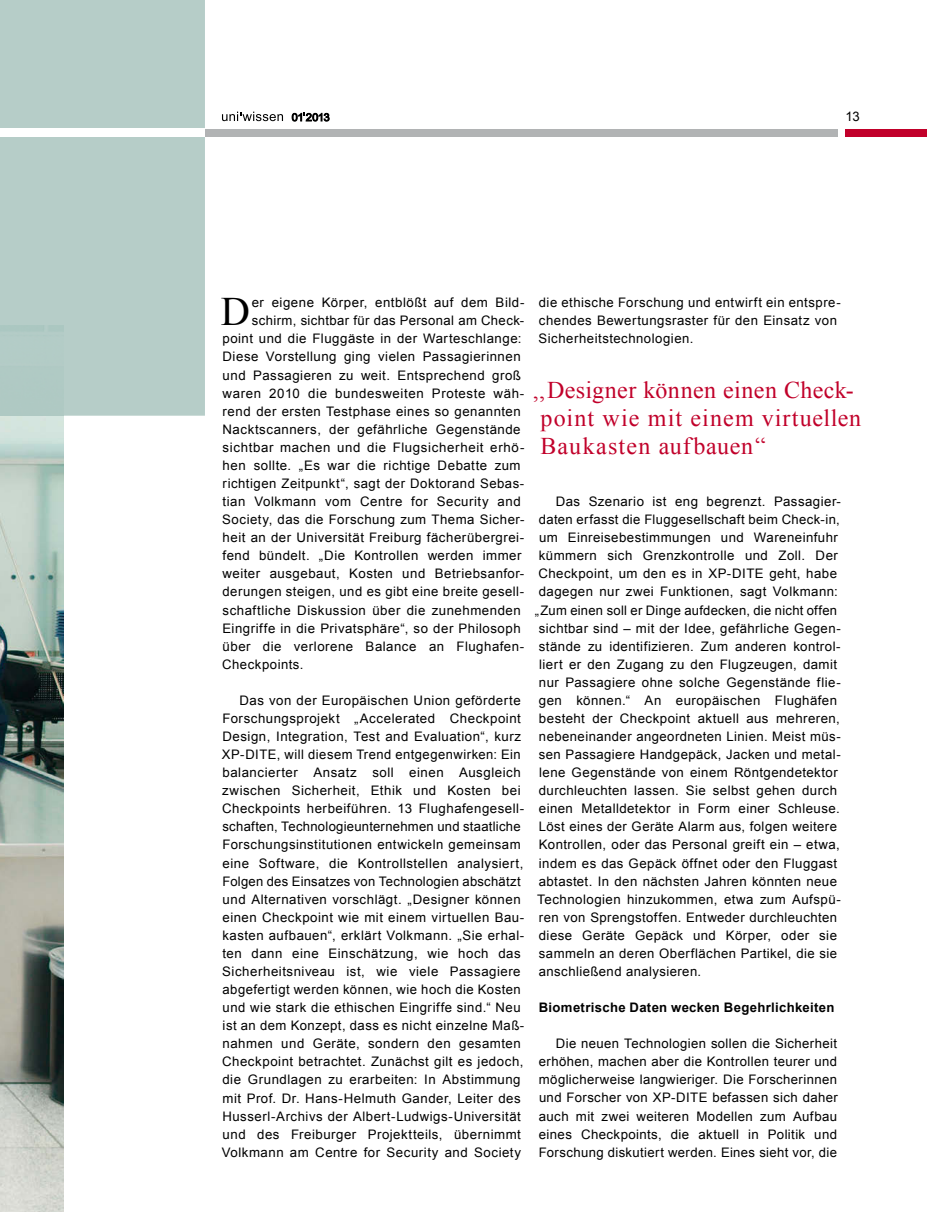
<style>
.page{position:relative;width:927px;height:1212px;background:#fff}
.page>*{position:absolute;margin:0;border:0;box-sizing:border-box;transform-origin:0 0}
.t1{font:40.35px "Times New Roman";color:#000}
.t2{font:24px/27.8px "Times New Roman";letter-spacing:.035em;color:#c1002a}
.t3{font:13.2px/18px "Arial";letter-spacing:.035em;color:#000}
.t4{font:700 13.2px "Arial";letter-spacing:.025em;color:#000}
</style>
<div class="page">
<img style="left:0;top:416px;width:64px;height:796px">
<div style="left:0;top:0;width:205px;height:416px;background:#b6cdc8"></div>
<div style="left:845px;top:129px;width:82px;height:8px;background:#c1002a"></div>
<div style="left:205px;top:129px;width:633px;height:8px;background:#b1b3b4"></div>
<div style="left:0;top:129px;width:205px;height:8px;background:#fff"></div>
<svg style="left:222px;top:112px;width:61px;height:9px"></svg>
<svg style="left:292px;top:112px;width:37px;height:9px"></svg>
<p class="t3" style="left:845px;top:107px;width:16px">13</p>
<h1 class="t1" style="left:221px;top:285px;width:31px">D</h1>
<p class="t3" style="left:252px;top:294px;width:274px">er eigene Körper, entblößt auf dem Bild-</p>
<p class="t3" style="left:252px;top:312px;width:274px">schirm, sichtbar für das Personal am Check-</p>
<p class="t3" style="left:223px;top:330px;width:300px">point und die Fluggäste in der Warteschlange:</p>
<p class="t3" style="left:222px;top:348px;width:300px">Diese Vorstellung ging vielen Passagierinnen</p>
<p class="t3" style="left:223px;top:366px;width:300px">und Passagieren zu weit. Entsprechend groß</p>
<p class="t3" style="left:223px;top:384px;width:303px">waren 2010 die bundesweiten Proteste wäh-</p>
<p class="t3" style="left:223px;top:402px;width:300px">rend der ersten Testphase eines so genannten</p>
<p class="t3" style="left:222px;top:420px;width:300px">Nacktscanners, der gefährliche Gegenstände</p>
<p class="t3" style="left:223px;top:438px;width:303px">sichtbar machen und die Flugsicherheit erhö-</p>
<p class="t3" style="left:223px;top:456px;width:300px">hen sollte. „Es war die richtige Debatte zum</p>
<p class="t3" style="left:223px;top:474px;width:303px">richtigen Zeitpunkt“, sagt der Doktorand Sebas-</p>
<p class="t3" style="left:223px;top:492px;width:300px">tian Volkmann vom Centre for Security and</p>
<p class="t3" style="left:222px;top:511px;width:304px">Society, das die Forschung zum Thema Sicher-</p>
<p class="t3" style="left:223px;top:529px;width:303px">heit an der Universität Freiburg fächerübergrei-</p>
<p class="t3" style="left:223px;top:547px;width:300px">fend bündelt. „Die Kontrollen werden immer</p>
<p class="t3" style="left:223px;top:565px;width:303px">weiter ausgebaut, Kosten und Betriebsanfor-</p>
<p class="t3" style="left:222px;top:583px;width:303px">derungen steigen, und es gibt eine breite gesell-</p>
<p class="t3" style="left:223px;top:601px;width:300px">schaftliche Diskussion über die zunehmenden</p>
<p class="t3" style="left:222px;top:619px;width:300px">Eingriffe in die Privatsphäre“, so der Philosoph</p>
<p class="t3" style="left:223px;top:637px;width:303px">über die verlorene Balance an Flughafen-</p>
<p class="t3" style="left:222px;top:655px;width:83px">Checkpoints.</p>
<p class="t3" style="left:222px;top:691px;width:304px;text-indent:18px">Das von der Europäischen Union geförderte Forschungsprojekt „Accelerated Checkpoint Design, Integration, Test and Evaluation“, kurz XP-DITE, will diesem Trend entgegenwirken: Ein balancierter Ansatz soll einen Ausgleich zwischen Sicherheit, Ethik und Kosten bei Checkpoints herbeiführen. 13 Flughafengesell&shy;schaften, Technologieunternehmen und staatliche Forschungsinstitutionen entwickeln gemeinsam eine Software, die Kontrollstellen analysiert, Folgen des Einsatzes von Technologien abschätzt und Alternativen vorschlägt. „Designer können einen Checkpoint wie mit einem virtuellen Bau&shy;kasten aufbauen“, erklärt Volkmann. „Sie erhal&shy;ten dann eine Einschätzung, wie hoch das Sicherheitsniveau ist, wie viele Passagiere abgefertigt werden können, wie hoch die Kosten und wie stark die ethischen Eingriffe sind.“ Neu ist an dem Konzept, dass es nicht einzelne Maß&shy;nahmen und Geräte, sondern den gesamten Checkpoint betrachtet. Zunächst gilt es jedoch, die Grundlagen zu erarbeiten: In Abstimmung mit Prof. Dr. Hans-Helmuth Gander, Leiter des Husserl-Archivs der Albert-Ludwigs-Universität und des Freiburger Projektteils, übernimmt Volkmann am Centre for Security and Society</p>
<p class="t3" style="left:539px;top:294px;width:304px">die ethische Forschung und entwirft ein entspre&shy;chendes Bewertungsraster für den Einsatz von<br>Sicherheitstechnologien.</p>
<h2 class="t2" style="left:540px;top:376px;width:322px;text-indent:-8px">‚‚Designer können einen Check&shy;point wie mit einem virtuellen<br>Baukasten aufbauen“</h2>
<p class="t3" style="left:556px;top:492px;width:286px">Das Szenario ist eng begrenzt. Passagier-</p>
<p class="t3" style="left:539px;top:511px;width:302px">daten erfasst die Fluggesellschaft beim Check-in,</p>
<p class="t3" style="left:539px;top:529px;width:300px">um Einreisebestimmungen und Wareneinfuhr</p>
<p class="t3" style="left:539px;top:547px;width:300px">kümmern sich Grenzkontrolle und Zoll. Der</p>
<p class="t3" style="left:538px;top:565px;width:300px">Checkpoint, um den es in XP-DITE geht, habe</p>
<p class="t3" style="left:539px;top:583px;width:301px">dagegen nur zwei Funktionen, sagt Volkmann:</p>
<p class="t3" style="left:535px;top:601px;width:304px">„Zum einen soll er Dinge aufdecken, die nicht offen</p>
<p class="t3" style="left:539px;top:619px;width:303px">sichtbar sind – mit der Idee, gefährliche Gegen-</p>
<p class="t3" style="left:539px;top:637px;width:303px">stände zu identifizieren. Zum anderen kontrol-</p>
<p class="t3" style="left:539px;top:655px;width:299px">liert er den Zugang zu den Flugzeugen, damit</p>
<p class="t3" style="left:539px;top:673px;width:303px">nur Passagiere ohne solche Gegenstände flie-</p>
<p class="t3" style="left:539px;top:691px;width:300px">gen können.“ An europäischen Flughäfen</p>
<p class="t3" style="left:539px;top:709px;width:302px">besteht der Checkpoint aktuell aus mehreren,</p>
<p class="t3" style="left:539px;top:727px;width:303px">nebeneinander angeordneten Linien. Meist müs-</p>
<p class="t3" style="left:539px;top:745px;width:303px">sen Passagiere Handgepäck, Jacken und metal-</p>
<p class="t3" style="left:539px;top:764px;width:300px">lene Gegenstände von einem Röntgendetektor</p>
<p class="t3" style="left:539px;top:782px;width:300px">durchleuchten lassen. Sie selbst gehen durch</p>
<p class="t3" style="left:539px;top:800px;width:302px">einen Metalldetektor in Form einer Schleuse.</p>
<p class="t3" style="left:539px;top:818px;width:300px">Löst eines der Geräte Alarm aus, folgen weitere</p>
<p class="t3" style="left:539px;top:836px;width:302px">Kontrollen, oder das Personal greift ein – etwa,</p>
<p class="t3" style="left:539px;top:854px;width:300px">indem es das Gepäck öffnet oder den Fluggast</p>
<p class="t3" style="left:539px;top:872px;width:300px">abtastet. In den nächsten Jahren könnten neue</p>
<p class="t3" style="left:537px;top:890px;width:305px">Technologien hinzukommen, etwa zum Aufspü-</p>
<p class="t3" style="left:539px;top:908px;width:300px">ren von Sprengstoffen. Entweder durchleuchten</p>
<p class="t3" style="left:539px;top:926px;width:300px">diese Geräte Gepäck und Körper, oder sie</p>
<p class="t3" style="left:539px;top:944px;width:300px">sammeln an deren Oberflächen Partikel, die sie</p>
<p class="t3" style="left:539px;top:962px;width:164px">anschließend analysieren.</p>
<p class="t4" style="left:539px;top:999px;width:297px">Biometrische Daten wecken Begehrlichkeiten</p>
<p class="t3" style="left:539px;top:1035px;width:301px;text-align:justify;text-indent:17px">Die neuen Technologien sollen die Sicherheit erhöhen, machen aber die Kontrollen teurer und möglicherweise langwieriger. Die Forscherinnen und Forscher von XP-DITE befassen sich daher auch mit zwei weiteren Modellen zum Aufbau eines Checkpoints, die aktuell in Politik und Forschung diskutiert werden. Eines sieht vor, die</p>
</div>
